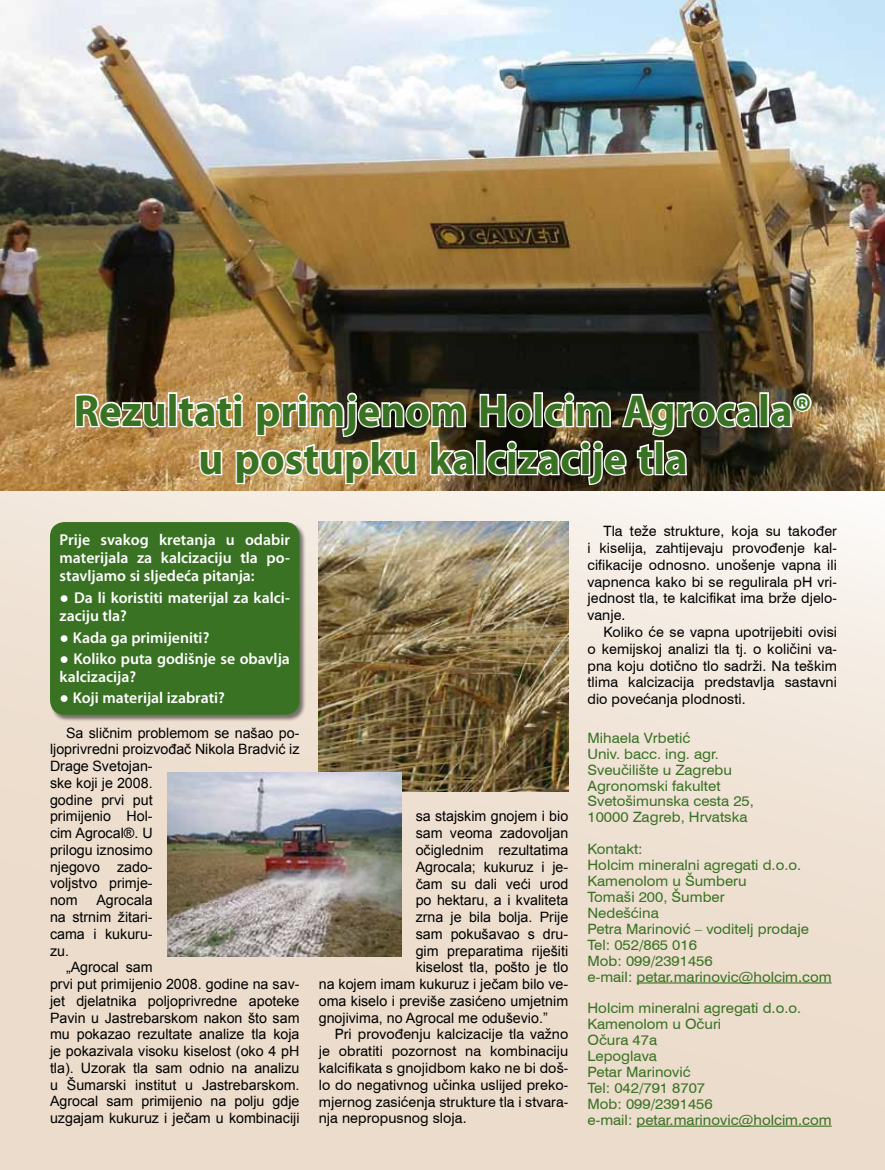
<style>
.page{position:relative;width:885px;height:1170px;background:#fff}
.page>*{position:absolute;margin:0;border:0;box-sizing:border-box;transform-origin:0 0}
.t1{font:700 45px/48px "Myriad Pro";color:#3a7224;text-align:center;scale:.95 1}
.t2{font:600 15.75px/18px "Myriad Pro";color:#fff}
.t3{font:14.25px/16.8px "Arial";color:#000}
.t4{font:14.25px/16.8px "Swiss 721 BT";letter-spacing:.005em;color:#000;text-align:justify}
.t5{font:14.25px/15.9px "Swiss 721 BT";color:#3a7224;scale:1.05 1}
.s1{font-family:"Arial";font-weight:700}
</style>
<div class="page">
<div style="left:0;top:469px;width:884px;height:700px;background:linear-gradient(to bottom,#f5eee7,#e9d7c4)"></div>
<img style="left:0;top:0;width:884px;height:490px">
<svg style="left:74px;top:391px;width:93px;height:38px"></svg>
<div style="left:168px;top:392px;width:9px;height:35px;border:3px solid #fff"></div>
<div style="left:759px;top:392px;width:9px;height:35px;border:3px solid #fff"></div>
<svg style="left:768px;top:392px;width:45px;height:37px"></svg>
<img style="left:176px;top:391px;width:583px;height:96px">
<div style="left:50px;top:522px;width:256px;height:199px;background:#000;opacity:.5"></div>
<div style="left:50px;top:522px;width:249px;height:192px;background:#3a7224;border-radius:14px"></div>
<hr style="left:636px;top:982px;width:195px;height:1px;background:#3a7224">
<hr style="left:636px;top:1125px;width:195px;height:1px;background:#3a7224">
<img style="left:319px;top:521px;width:249px;height:270px">
<img style="left:167px;top:772px;width:234px;height:184px">
<h1 class="t1" style="left:74px;top:387px;width:778px">Rezultati primjenom Holcim Agrocala® u postupku kalcizacije tla</h1>
<p class="t2" style="left:60px;top:530px;width:232px;text-align:justify">Prije svakog kretanja u odabir materijala za kalcizaciju tla po&shy;stavljamo si sljedeća pitanja:</p>
<p class="t2" style="left:60px;top:588px;width:232px"><span class="s1">●</span> Da li koristiti materijal za kalci&shy;zaciju tla?</p>
<p class="t2" style="left:60px;top:628px;width:151px"><span class="s1">●</span> Kada ga primijeniti?</p>
<p class="t2" style="left:60px;top:649px;width:232px"><span class="s1">●</span> Koliko puta godišnje se obavlja kalcizacija?</p>
<p class="t2" style="left:60px;top:688px;width:167px"><span class="s1">●</span> Koji materijal izabrati?</p>
<p class="t3" style="left:50px;top:724px;width:251px;text-indent:16px">Sa sličnim problemom se našao po&shy;ljoprivredni proizvođač Nikola Bradvić iz<br>Drage Svetojan-<br>ske koji je 2008.<br>godine prvi put<br>primijenio Hol-<br>cim Agrocal®. U<br>prilogu iznosimo<br>njegovo zado-<br>voljstvo primje-<br>nom</p>
<p class="t3" style="left:50px;top:891px;width:104px;text-align:justify;text-indent:46px">Agrocala na strnim žitari&shy;cama i kukuru&shy;zu.</p>
<p class="t3" style="left:50px;top:958px;width:251px;text-indent:16px">„Agrocal sam<br>prvi put primijenio 2008. godine na sav&shy;jet djelatnika poljoprivredne apoteke Pavin u Jastrebarskom nakon što sam mu pokazao rezultate analize tla koja je pokazivala visoku kiselost (oko 4 pH tla). Uzorak tla sam odnio na analizu u Šumarski institut u Jastrebarskom.<br>Agrocal sam primijenio na polju gdje uzgajam kukuruz i ječam u kombinaciji</p>
<p class="t3" style="left:415px;top:808px;width:154px">sa stajskim gnojem i bio</p>
<p class="t3" style="left:415px;top:824px;width:154px">sam veoma zadovoljan</p>
<p class="t3" style="left:415px;top:841px;width:154px">očiglednim rezultatima</p>
<p class="t3" style="left:415px;top:858px;width:154px">Agrocala; kukuruz i je-</p>
<p class="t3" style="left:415px;top:875px;width:154px">čam su dali veći urod</p>
<p class="t3" style="left:415px;top:892px;width:154px">po hektaru, a i kvaliteta</p>
<p class="t3" style="left:415px;top:908px;width:154px">zrna je bila bolja. Prije</p>
<p class="t3" style="left:415px;top:925px;width:154px">sam pokušavao s dru-</p>
<p class="t3" style="left:415px;top:942px;width:154px">gim preparatima riješiti</p>
<p class="t3" style="left:415px;top:959px;width:154px">kiselost tla, pošto je tlo</p>
<p class="t3" style="left:319px;top:975px;width:251px">na kojem imam kukuruz i ječam bilo ve-</p>
<p class="t3" style="left:319px;top:992px;width:251px">oma kiselo i previše zasićeno umjetnim</p>
<p class="t3" style="left:319px;top:1009px;width:230px">gnojivima, no Agrocal me oduševio.”</p>
<p class="t4" style="left:319px;top:1025px;width:251px;text-indent:16px">Pri provođenju kalcizacije tla važno je obratiti pozornost na kombinaciju kalcifikata s gnojidbom kako ne bi doš&shy;lo do negativnog učinka uslijed preko&shy;mjernog zasićenja strukture tla i stvara&shy;nja nepropusnog sloja.</p>
<p class="t4" style="left:587px;top:522px;width:251px;text-indent:16px">Tla teže strukture, koja su također i kiselija, zahtijevaju provođenje kal&shy;cifikacije odnosno. unošenje vapna ili vapnenca kako bi se regulirala pH vri&shy;jednost tla, te kalcifikat ima brže djelo&shy;vanje.</p>
<p class="t4" style="left:587px;top:623px;width:251px;text-indent:16px">Koliko će se vapna upotrijebiti ovisi o kemijskoj analizi tla tj. o količini va&shy;pna koju dotično tlo sadrži. Na teškim tlima kalcizacija predstavlja sastavni dio povećanja plodnosti.</p>
<p class="t5" style="left:587px;top:729px;width:160px">Mihaela Vrbetić<br>Univ. bacc. ing. agr.<br>Sveučilište u Zagrebu<br>Agronomski fakultet<br>Svetošimunska cesta 25,<br>10000 Zagreb, Hrvatska</p>
<p class="t5" style="left:587px;top:841px;width:234px">Kontakt:<br>Holcim mineralni agregati d.o.o.<br>Kamenolom u Šumberu<br>Tomaši 200, Šumber<br>Nedešćina<br>Petra Marinović – voditelj prodaje<br>Tel: 052/865 016<br>Mob: 099/2391456<br>e-mail: petar.marinovic@holcim.com</p>
<p class="t5" style="left:587px;top:1000px;width:234px">Holcim mineralni agregati d.o.o.<br>Kamenolom u Očuri<br>Očura 47a<br>Lepoglava<br>Petar Marinović<br>Tel: 042/791 8707<br>Mob: 099/2391456<br>e-mail: petar.marinovic@holcim.com</p>
</div>
